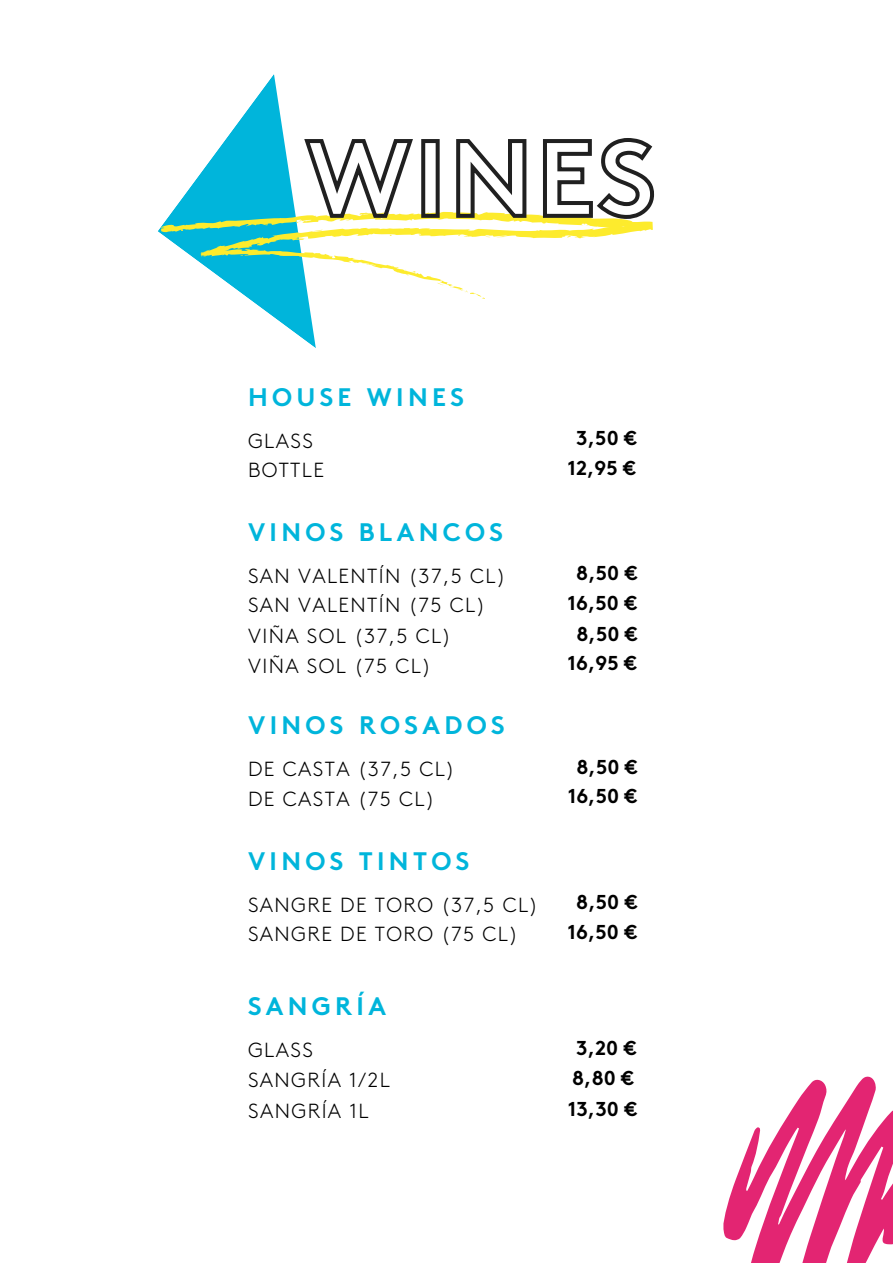
<style>
.page{position:relative;width:893px;height:1264px;background:#fff}
.page>*{position:absolute;margin:0;border:0;box-sizing:border-box;transform-origin:0 0}
.t1{font:700 25.35px "Brown";letter-spacing:.17em;color:#00b5db}
.t2{font:300 20.4px/29.7px "Brown";letter-spacing:.065em;color:#000}
.t3{font:700 20.1px/29.5px "Brown";color:#000;text-align:center}
</style>
<div class="page">
<svg style="left:158px;top:74px;width:158px;height:274px"></svg>
<svg style="left:159px;top:135px;width:496px;height:164px"></svg>
<svg style="left:723px;top:1076px;width:169px;height:186px"></svg>
<p class="t1" style="left:248px;top:388px;width:217px">HOUSE WINES</p>
<p class="t2" style="left:248px;top:427px;width:77px">GLASS<br>BOTTLE</p>
<p class="t3" style="left:567px;top:426px;width:71px">3,50 €<br>12,95 €</p>
<p class="t1" style="left:248px;top:522px;width:256px">VINOS BLANCOS</p>
<p class="t2" style="left:248px;top:562px;width:259px">SAN VALENTÍN (37,5 CL)<br>SAN VALENTÍN (75 CL)</p>
<p class="t3" style="left:567px;top:561px;width:72px">8,50 €<br>16,50 €</p>
<p class="t2" style="left:248px;top:622px;width:204px">VIÑA SOL (37,5 CL)<br>VIÑA SOL (75 CL)</p>
<p class="t3" style="left:567px;top:621px;width:72px">8,50 €<br>16,95 €</p>
<p class="t1" style="left:248px;top:716px;width:258px">VINOS ROSADOS</p>
<p class="t2" style="left:248px;top:755px;width:208px">DE CASTA (37,5 CL)<br>DE CASTA (75 CL)</p>
<p class="t3" style="left:568px;top:754px;width:72px">8,50 €<br>16,50 €</p>
<p class="t1" style="left:248px;top:851px;width:223px">VINOS TINTOS</p>
<p class="t2" style="left:248px;top:891px;width:292px">SANGRE DE TORO (37,5 CL)<br>SANGRE DE TORO (75 CL)</p>
<p class="t3" style="left:567px;top:889px;width:72px">8,50 €<br>16,50 €</p>
<p class="t1" style="left:248px;top:997px;width:139px">SANGRÍA</p>
<p class="t2" style="left:248px;top:1036px;width:143px">GLASS<br>SANGRÍA 1/2L</p>
<p class="t3" style="left:572px;top:1035px;width:66px;text-align:left">3,20 €<br>8,80 €</p>
<p class="t2" style="left:248px;top:1097px;width:122px">SANGRÍA 1L</p>
<p class="t3" style="left:568px;top:1095px;width:71px">13,30 €</p>
</div>
